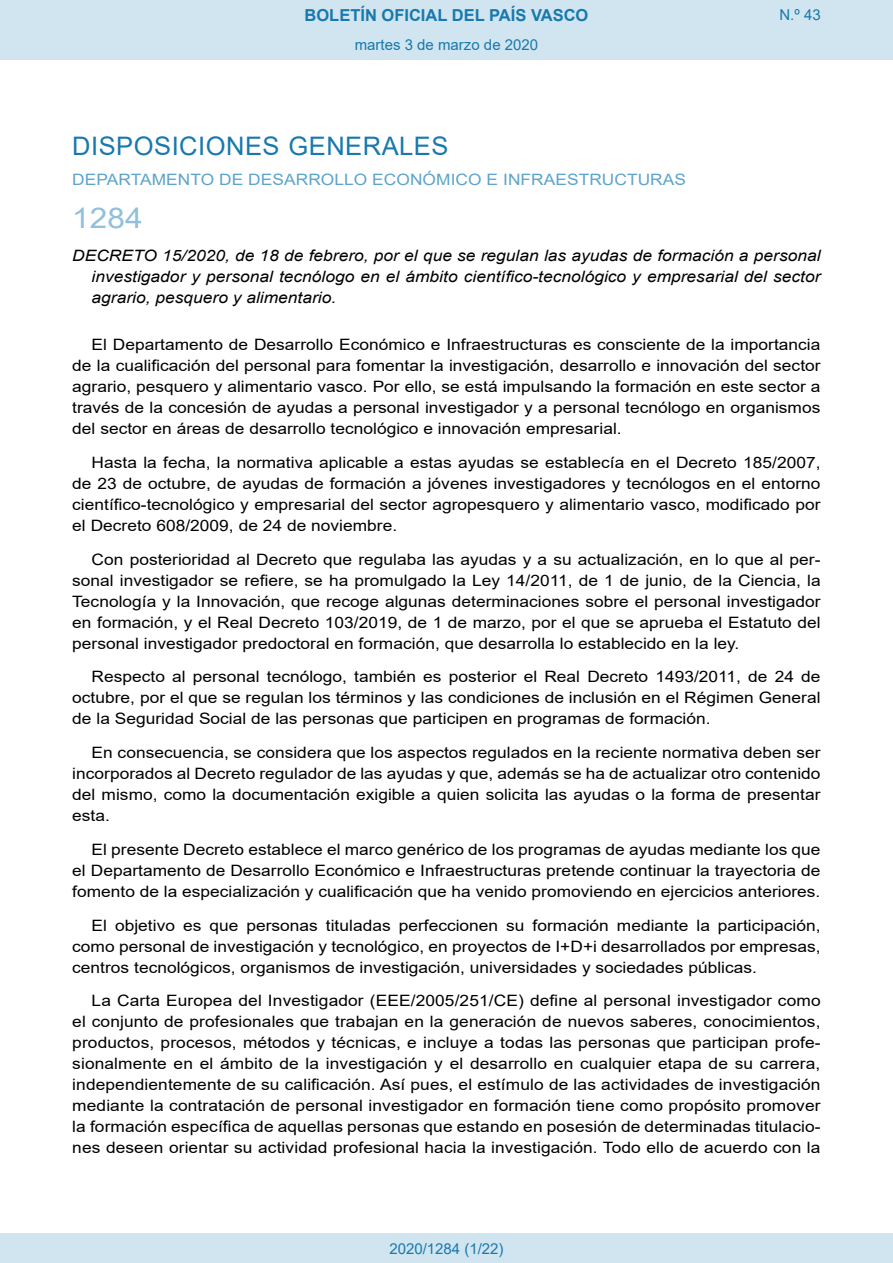
<style>
.page{position:relative;width:893px;height:1263px;background:#fff}
.page>*{position:absolute;margin:0;border:0;box-sizing:border-box;transform-origin:0 0}
.BOPVOrden{font:28.5px "Arial";color:#90c0db;scale:1.11 1}
.BOPVSeccion{font:25.5px "Arial";letter-spacing:.02em;color:#1879ad}
.t1{font:700 16.5px "Arial";color:#1879ad}
.BOPVDetalle{font:15.6px/21px "Arial";color:#000;text-align:justify;scale:1.11 1}
.BOPVTitulo{font:italic 15.6px/21px "Arial";color:#000;text-align:justify;scale:1.11 1}
.BOPVOrganismo{font:15.6px "Arial";letter-spacing:.005em;color:#5ea4ca;scale:1.11 1}
.Paginacion_Centro{font:15px "Arial";color:#1879ad}
</style>
<div class="page">
<div style="left:0;top:0;width:893px;height:60px;background:#d0e5f0"></div>
<div style="left:0;top:1233px;width:893px;height:30px;background:#d0e5f0"></div>
<p class="t1" style="left:305px;top:3px;width:285px">BOLETÍN OFICIAL DEL PAÍS VASCO</p>
<p class="Paginacion_Centro" style="left:355px;top:35px;width:185px">martes 3 de marzo de 2020</p>
<p class="Paginacion_Centro" style="left:779px;top:5px;width:43px">N.º 43</p>
<p class="BOPVSeccion" style="left:72px;top:128px;width:378px">DISPOSICIONES GENERALES</p>
<p class="BOPVOrganismo" style="left:72px;top:169px;width:554px">DEPARTAMENTO DE DESARROLLO ECONÓMICO E INFRAESTRUCTURAS</p>
<p class="BOPVOrden" style="left:72px;top:198px;width:65px">1284</p>
<p class="BOPVTitulo" style="left:92px;top:246px;width:658px;text-indent:-19px">DECRETO 15/2020, de 18 de febrero, por el que se regulan las ayudas de formación a personal investigador y personal tecnólogo en el ámbito científico-tecnológico y empresarial del sector agrario, pesquero y alimentario.</p>
<p class="BOPVDetalle" style="left:72px;top:334px;width:676px;text-indent:19px">El Departamento de Desarrollo Económico e Infraestructuras es consciente de la importancia de la cualificación del personal para fomentar la investigación, desarrollo e innovación del sector agrario, pesquero y alimentario vasco. Por ello, se está impulsando la formación en este sector a través de la concesión de ayudas a personal investigador y a personal tecnólogo en organismos del sector en áreas de desarrollo tecnológico e innovación empresarial.</p>
<p class="BOPVDetalle" style="left:72px;top:452px;width:676px;text-indent:19px">Hasta la fecha, la normativa aplicable a estas ayudas se establecía en el Decreto 185/2007, de 23 de octubre, de ayudas de formación a jóvenes investigadores y tecnólogos en el entorno científico-tecnológico y empresarial del sector agropesquero y alimentario vasco, modificado por el Decreto 608/2009, de 24 de noviembre.</p>
<p class="BOPVDetalle" style="left:72px;top:548px;width:676px;text-indent:19px">Con posterioridad al Decreto que regulaba las ayudas y a su actualización, en lo que al per&shy;sonal investigador se refiere, se ha promulgado la Ley 14/2011, de 1 de junio, de la Ciencia, la Tecnología y la Innovación, que recoge algunas determinaciones sobre el personal investigador en formación, y el Real Decreto 103/2019, de 1 de marzo, por el que se aprueba el Estatuto del personal investigador predoctoral en formación, que desarrolla lo establecido en la ley.</p>
<p class="BOPVDetalle" style="left:72px;top:666px;width:676px;text-indent:19px">Respecto al personal tecnólogo, también es posterior el Real Decreto 1493/2011, de 24 de octubre, por el que se regulan los términos y las condiciones de inclusión en el Régimen General de la Seguridad Social de las personas que participen en programas de formación.</p>
<p class="BOPVDetalle" style="left:72px;top:742px;width:676px;text-indent:19px">En consecuencia, se considera que los aspectos regulados en la reciente normativa deben ser incorporados al Decreto regulador de las ayudas y que, además se ha de actualizar otro contenido del mismo, como la documentación exigible a quien solicita las ayudas o la forma de presentar esta.</p>
<p class="BOPVDetalle" style="left:72px;top:839px;width:676px;text-indent:19px">El presente Decreto establece el marco genérico de los programas de ayudas mediante los que el Departamento de Desarrollo Económico e Infraestructuras pretende continuar la trayectoria de fomento de la especialización y cualificación que ha venido promoviendo en ejercicios anteriores.</p>
<p class="BOPVDetalle" style="left:72px;top:914px;width:676px;text-indent:19px">El objetivo es que personas tituladas perfeccionen su formación mediante la participación, como personal de investigación y tecnológico, en proyectos de I+D+i desarrollados por empresas, centros tecnológicos, organismos de investigación, universidades y sociedades públicas.</p>
<p class="BOPVDetalle" style="left:72px;top:990px;width:676px;text-indent:19px">La Carta Europea del Investigador (EEE/2005/251/CE) define al personal investigador como el conjunto de profesionales que trabajan en la generación de nuevos saberes, conocimientos, productos, procesos, métodos y técnicas, e incluye a todas las personas que participan profe&shy;sionalmente en el ámbito de la investigación y el desarrollo en cualquier etapa de su carrera, independientemente de su calificación. Así pues, el estímulo de las actividades de investigación mediante la contratación de personal investigador en formación tiene como propósito promover la formación específica de aquellas personas que estando en posesión de determinadas titulacio&shy;nes deseen orientar su actividad profesional hacia la investigación. Todo ello de acuerdo con la</p>
<p class="Paginacion_Centro" style="left:389px;top:1238px;width:116px">2020/1284 (1/22)</p>
</div>
